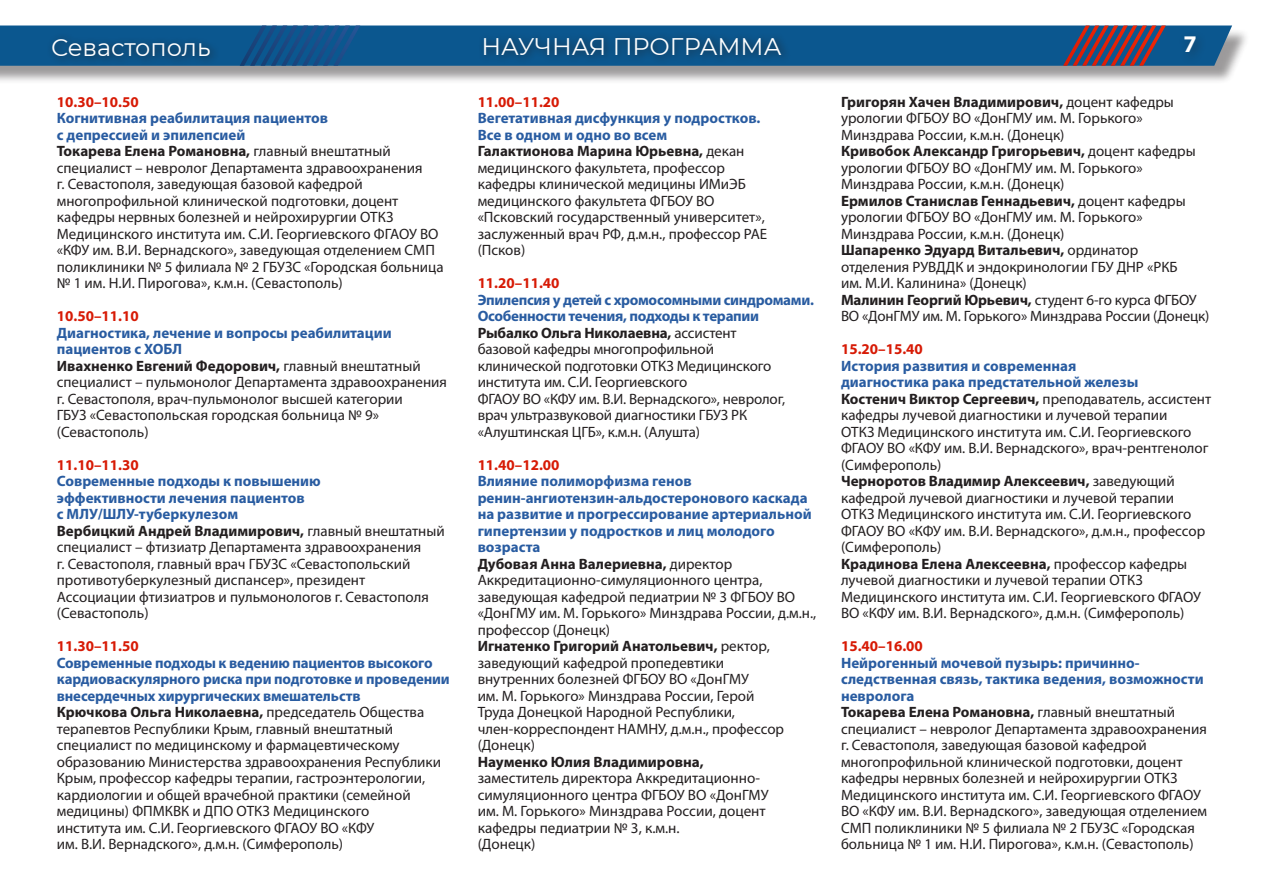
<style>
.page{position:relative;width:1263px;height:893px;background:#fff}
.page>*{position:absolute;margin:0;border:0;box-sizing:border-box;transform-origin:0 0}
.t1{font:24px "Montserrat";color:#fff}
.t2{font:700 24px "Myriad Pro";color:#fff}
.t3{font:15px/16.5px "Myriad Pro";color:#231f20}
.t4{font:700 15px "Myriad Pro";color:#d71a05}
.t5{font:700 15px "Myriad Pro";color:#231f20}
.s1{font-weight:700;color:#295ca1}
.s2{font-weight:700}
</style>
<div class="page">
<div style="left:0;top:28px;width:1250px;height:56px;background:#231f20;opacity:.45"></div>
<div style="left:0;top:26px;width:1232px;height:40px;background:#0b578f"></div>
<svg style="left:240px;top:26px;width:120px;height:40px;background:#12518a"></svg>
<div style="left:478px;top:31px;width:313px;height:33px;background:#231f20;opacity:.75"></div>
<div style="left:1177px;top:30px;width:30px;height:36px;background:#0b558c"></div>
<svg style="left:1063px;top:26px;width:103px;height:40px;background:#57445e"></svg>
<div style="left:47px;top:33px;width:173px;height:33px;background:#231f20;opacity:.75"></div>
<h1 class="t1" style="left:51px;top:31px;width:161px">Севастополь</h1>
<h1 class="t1" style="left:481px;top:29px;width:302px">НАУЧНАЯ ПРОГРАММА</h1>
<h1 class="t2" style="left:1183px;top:28px;width:15px">7</h1>
<p class="t4" style="left:57px;top:92px;width:83px">10.30–10.50</p>
<p class="t3" style="left:57px;top:110px;width:388px"><span class="s1">Когнитивная реабилитация пациентов<br>с депрессией и эпилепсией<br></span><span class="s2">Токарева Елена Романовна,</span> главный внештатный специалист – невролог Департамента здравоохранения<br>г. Севастополя, заведующая базовой кафедрой многопрофильной клинической подготовки, доцент кафедры нервных болезней и нейрохирургии ОТКЗ Медицинского института им. С.И. Георгиевского ФГАОУ ВО «КФУ им. В.И. Вернадского», заведующая отделением СМП поликлиники № 5 филиала № 2 ГБУЗС «Городская больница № 1 им. Н.И. Пирогова», к.м.н. (Севастополь)</p>
<p class="t4" style="left:57px;top:307px;width:83px">10.50–11.10</p>
<p class="t3" style="left:57px;top:324px;width:392px"><span class="s1">Диагностика, лечение и вопросы реабилитации пациентов с ХОБЛ<br></span><span class="s2">Ивахненко Евгений Федорович,</span> главный внештатный специалист – пульмонолог Департамента здравоохранения г. Севастополя, врач-пульмонолог высшей категории<br>ГБУЗ «Севастопольская городская больница № 9» (Севастополь)</p>
<p class="t4" style="left:57px;top:455px;width:83px">11.10–11.30</p>
<p class="t3" style="left:57px;top:473px;width:389px"><span class="s1">Современные подходы к повышению<br>эффективности лечения пациентов<br>с МЛУ/ШЛУ-туберкулезом<br></span><span class="s2">Вербицкий Андрей Владимирович,</span> главный внештатный специалист – фтизиатр Департамента здравоохранения<br>г. Севастополя, главный врач ГБУЗС «Севастопольский противотуберкулезный диспансер», президент Ассоциации фтизиатров и пульмонологов г. Севастополя (Севастополь)</p>
<p class="t4" style="left:57px;top:637px;width:83px">11.30–11.50</p>
<p class="t3" style="left:57px;top:654px;width:394px"><span class="s1">Современные подходы к ведению пациентов высокого кардиоваскулярного риска при подготовке и проведении внесердечных хирургических вмешательств<br></span><span class="s2">Крючкова Ольга Николаевна,</span> председатель Общества терапевтов Республики Крым, главный внештатный специалист по медицинскому и фармацевтическому образованию Министерства здравоохранения Республики Крым, профессор кафедры терапии, гастроэнтерологии, кардиологии и общей врачебной практики (семейной медицины) ФПМКВК и ДПО ОТКЗ Медицинского<br>института им. С.И. Георгиевского ФГАОУ ВО «КФУ<br>им. В.И. Вернадского», д.м.н. (Симферополь)</p>
<p class="t4" style="left:478px;top:92px;width:83px">11.00–11.20</p>
<p class="t3" style="left:478px;top:110px;width:291px"><span class="s1">Вегетативная дисфункция у подростков.<br>Все в одном и одно во всем </span><span class="s2">Галактионова Марина Юрьевна,</span> декан медицинского факультета, профессор кафедры клинической медицины ИМиЭБ медицинского факультета ФГБОУ ВО «Псковский государственный университет», заслуженный врач РФ, д.м.н., профессор РАЕ (Псков)</p>
<p class="t4" style="left:478px;top:274px;width:83px">11.20–11.40</p>
<p class="t3" style="left:478px;top:291px;width:338px"><span class="s1">Эпилепсия у детей с хромосомными синдромами.<br>Особенности течения, подходы к терапии </span><span class="s2">Рыбалко Ольга Николаевна,</span> ассистент<br>базовой кафедры многопрофильной<br>клинической подготовки ОТКЗ Медицинского института им. С.И. Георгиевского<br>ФГАОУ ВО «КФУ им. В.И. Вернадского», невролог, врач ультразвуковой диагностики ГБУЗ РК «Алуштинская ЦГБ», к.м.н. (Алушта)</p>
<p class="t4" style="left:478px;top:455px;width:83px">11.40–12.00</p>
<p class="t3" style="left:478px;top:473px;width:340px"><span class="s1">Влияние полиморфизма генов ренин-ангиотензин-альдостеронового каскада на развитие и прогрессирование артериальной гипертензии у подростков и лиц молодого возраста<br></span><span class="s2">Дубовая Анна Валериевна,</span> директор Аккредитационно-симуляционного центра, заведующая кафедрой педиатрии № 3 ФГБОУ ВО «ДонГМУ им. М. Горького» Минздрава России, д.м.н., профессор (Донецк)<br><span class="s2">Игнатенко Григорий Анатольевич,</span> ректор, заведующий кафедрой пропедевтики<br>внутренних болезней ФГБОУ ВО «ДонГМУ<br>им. М. Горького» Минздрава России, Герой<br>Труда Донецкой Народной Республики, член-корреспондент НАМНУ, д.м.н., профессор (Донецк)</p>
<p class="t5" style="left:478px;top:752px;width:228px">Науменко Юлия Владимировна,</p>
<p class="t3" style="left:478px;top:770px;width:292px">заместитель директора Аккредитационно&shy;симуляционного центра ФГБОУ ВО «ДонГМУ им. М. Горького» Минздрава России, доцент кафедры педиатрии № 3, к.м.н.<br>(Донецк)</p>
<p class="t3" style="left:841px;top:93px;width:370px"><span class="s2">Григорян Хачен Владимирович,</span> доцент кафедры урологии ФГБОУ ВО «ДонГМУ им. М. Горького» Минздрава России, к.м.н. (Донецк)<br><span class="s2">Кривобок Александр Григорьевич,</span> доцент кафедры урологии ФГБОУ ВО «ДонГМУ им. М. Горького» Минздрава России, к.м.н. (Донецк)<br><span class="s2">Ермилов Станислав Геннадьевич,</span> доцент кафедры урологии ФГБОУ ВО «ДонГМУ им. М. Горького» Минздрава России, к.м.н. (Донецк)<br><span class="s2">Шапаренко Эдуард Витальевич,</span> ординатор отделения РУВДДК и эндокринологии ГБУ ДНР «РКБ<br>им. М.И. Калинина» (Донецк)<br><span class="s2">Малинин Георгий Юрьевич,</span> студент 6‑го курса ФГБОУ ВО «ДонГМУ им. М. Горького» Минздрава России (Донецк)</p>
<p class="t4" style="left:841px;top:340px;width:83px">15.20–15.40</p>
<p class="t3" style="left:841px;top:357px;width:372px"><span class="s1">История развития и современная<br>диагностика рака предстательной железы<br></span><span class="s2">Костенич Виктор Сергеевич,</span> преподаватель, ассистент кафедры лучевой диагностики и лучевой терапии<br>ОТКЗ Медицинского института им. С.И. Георгиевского ФГАОУ ВО «КФУ им. В.И. Вернадского», врач-рентгенолог (Симферополь)<br><span class="s2">Черноротов Владимир Алексеевич,</span> заведующий кафедрой лучевой диагностики и лучевой терапии ОТКЗ Медицинского института им. С.И. Георгиевского ФГАОУ ВО «КФУ им. В.И. Вернадского», д.м.н., профессор (Симферополь)<br><span class="s2">Крадинова Елена Алексеевна,</span> профессор кафедры лучевой диагностики и лучевой терапии ОТКЗ Медицинского института им. С.И. Георгиевского ФГАОУ ВО «КФУ им. В.И. Вернадского», д.м.н. (Симферополь)</p>
<p class="t4" style="left:841px;top:637px;width:83px">15.40–16.00</p>
<p class="t3" style="left:841px;top:654px;width:368px"><span class="s1">Нейрогенный мочевой пузырь: причинно&shy;следственная связь, тактика ведения, возможности невролога<br></span><span class="s2">Токарева Елена Романовна,</span> главный внештатный специалист – невролог Департамента здравоохранения г. Севастополя, заведующая базовой кафедрой многопрофильной клинической подготовки, доцент кафедры нервных болезней и нейрохирургии ОТКЗ Медицинского института им. С.И. Георгиевского ФГАОУ ВО «КФУ им. В.И. Вернадского», заведующая отделением СМП поликлиники № 5 филиала № 2 ГБУЗС «Городская больница № 1 им. Н.И. Пирогова», к.м.н. (Севастополь)</p>
</div>
